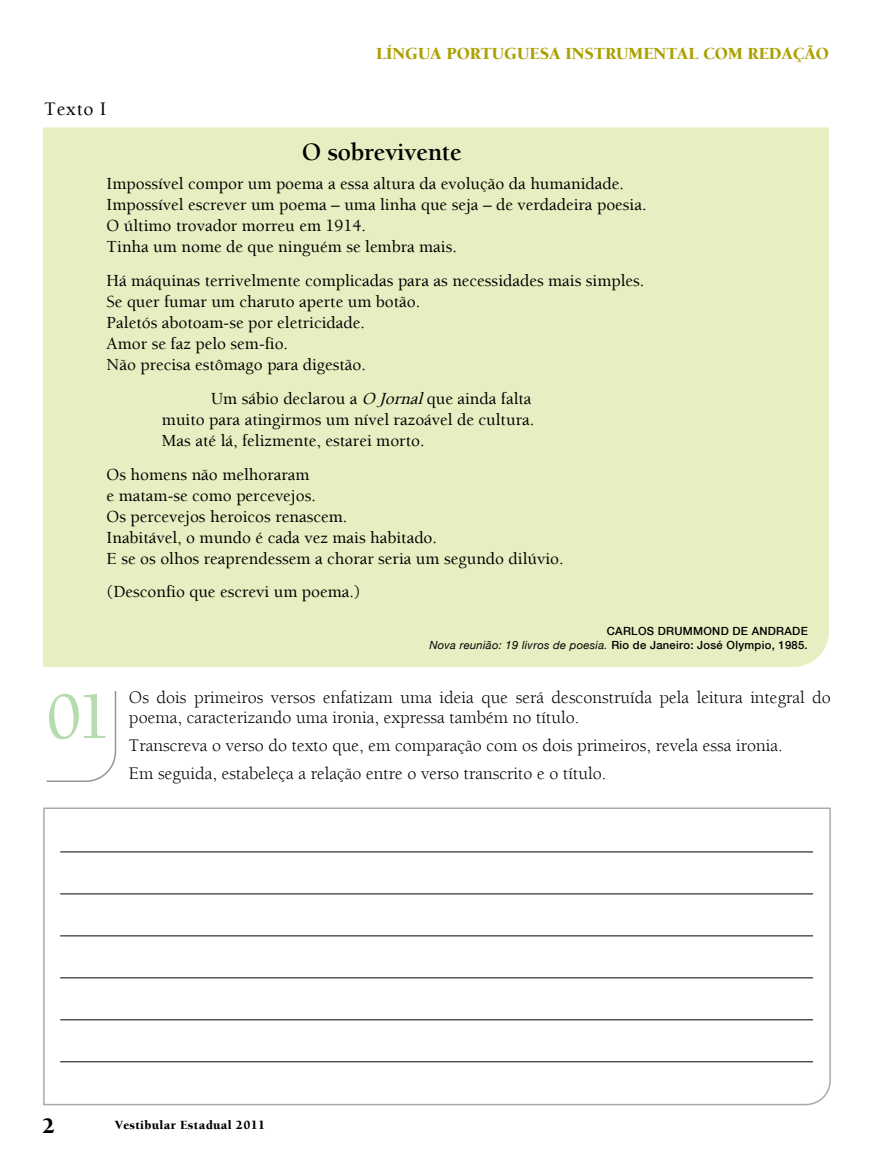
<style>
.page{position:relative;width:872px;height:1170px;background:#fff}
.page>*{position:absolute;margin:0;border:0;box-sizing:border-box;transform-origin:0 0}
.t1{font:500 67.5px "Berkeley";color:#b5dbae}
.t2{font:700 25.5px "Berkeley";letter-spacing:-.01em;color:#000}
.t3{font:900 22.5px "Berkeley";color:#000}
.t4{font:500 19.5px "Berkeley";letter-spacing:.03em;color:#000}
.t5{font:18px/19.5px "Berkeley";color:#000}
.t6{font:500 17.25px/21px "Berkeley";color:#000}
.t7{font:900 17.25px "Berkeley";color:#aba000}
.t8{font:900 12.75px "Berkeley";letter-spacing:.025em;color:#000}
.t9{font:500 11.25px/13.5px "Helvetica Neue";letter-spacing:.025em;color:#000;text-align:right}
.s1{font-style:italic}
.s2{font-weight:400;font-style:italic}
</style>
<div class="page">
<div style="left:43px;top:127px;width:786px;height:540px;background:#e6efc1"></div>
<svg style="left:46px;top:691px;width:71px;height:91px"></svg>
<svg style="left:43px;top:807px;width:788px;height:298px"></svg>
<hr style="left:60px;top:851px;width:753px;height:1px;background:#000">
<hr style="left:60px;top:893px;width:753px;height:1px;background:#000">
<hr style="left:60px;top:935px;width:753px;height:1px;background:#000">
<hr style="left:60px;top:977px;width:753px;height:1px;background:#000">
<hr style="left:60px;top:1019px;width:753px;height:1px;background:#000">
<hr style="left:60px;top:1061px;width:753px;height:1px;background:#000">
<p class="t4" style="left:44px;top:98px;width:64px">Texto I</p>
<p class="t7" style="left:376px;top:44px;width:454px">LÍNGUA PORTUGUESA INSTRUMENTAL COM REDAÇÃO</p>
<h2 class="t2" style="left:302px;top:138px;width:161px">O sobrevivente</h2>
<p class="t6" style="left:107px;top:174px;width:541px">Impossível compor um poema a essa altura da evolução da humanidade.<br>Impossível escrever um poema – uma linha que seja – de verdadeira poesia.<br>O último trovador morreu em 1914.<br>Tinha um nome de que ninguém se lembra mais.</p>
<p class="t6" style="left:107px;top:270px;width:539px">Há máquinas terrivelmente complicadas para as necessidades mais simples.<br>Se quer fumar um charuto aperte um botão.<br>Paletós abotoam-se por eletricidade.<br>Amor se faz pelo sem-fio.<br>Não precisa estômago para digestão.</p>
<p class="t6" style="left:162px;top:388px;width:374px;text-indent:49px">Um sábio declarou a <span class="s1">O Jornal</span>que ainda falta muito para atingirmos um nível razoável de cultura.<br>Mas até lá, felizmente, estarei morto.</p>
<p class="t6" style="left:107px;top:464px;width:458px">Os homens não melhoraram<br>e matam-se como percevejos.<br>Os percevejos heroicos renascem.<br>Inabitável, o mundo é cada vez mais habitado.<br>E se os olhos reaprendessem a chorar seria um segundo dilúvio.</p>
<p class="t6" style="left:107px;top:581px;width:255px">(Desconfio que escrevi um poema.)</p>
<p class="t9" style="left:429px;top:624px;width:380px">CARLOS DRUMMOND DE ANDRADE<br><span class="s2">Nova reunião: 19 livros de poesia.</span> Rio de Janeiro: José Olympio, 1985.</p>
<h1 class="t1" style="left:46px;top:681px;width:67px">01</h1>
<p class="t5" style="left:129px;top:688px;width:703px">Os dois primeiros versos enfatizam uma ideia que será desconstruída pela leitura integral do poema, caracterizando uma ironia, expressa também no título.</p>
<p class="t5" style="left:129px;top:731px;width:655px;line-height:28px">Transcreva o verso do texto que, em comparação com os dois primeiros, revela essa ironia.<br>Em seguida, estabeleça a relação entre o verso transcrito e o título.</p>
<h3 class="t3" style="left:43px;top:1113px;width:14px">2</h3>
<p class="t8" style="left:115px;top:1118px;width:152px">VESTIBULAR ESTADUAL 2011</p>
</div>
